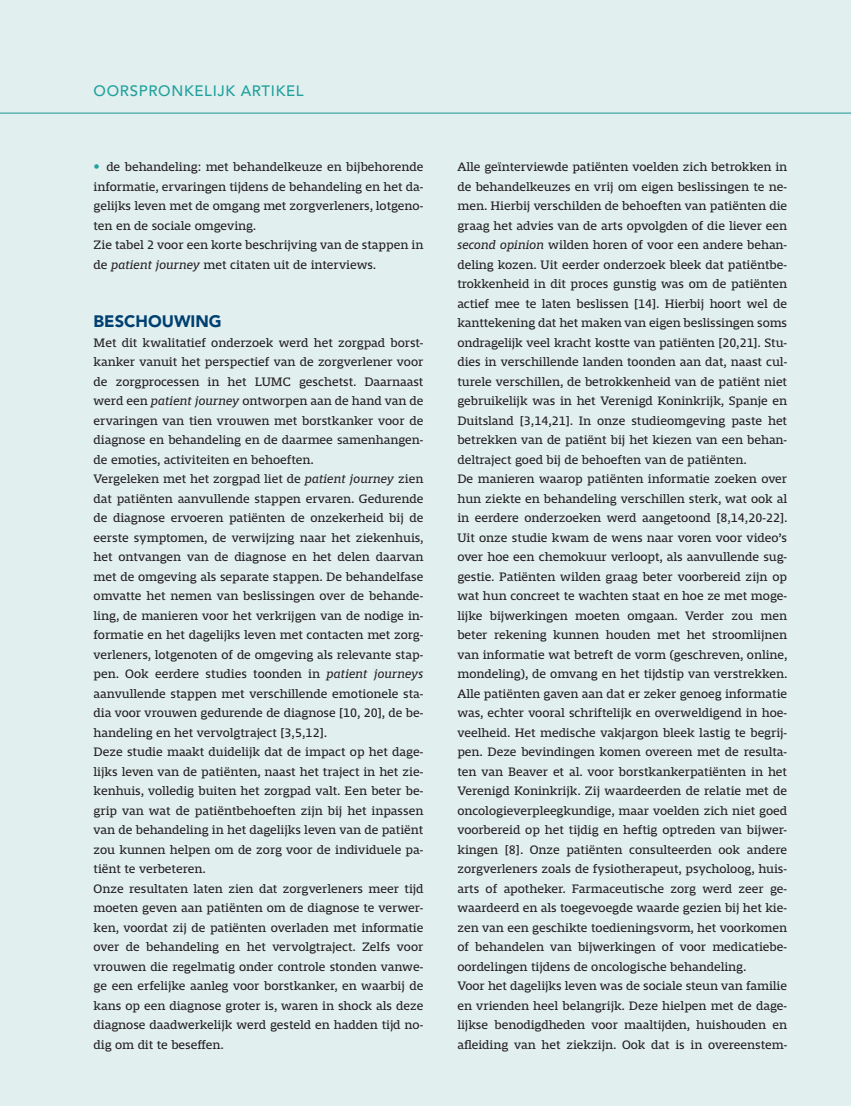
<style>
.page{position:relative;width:851px;height:1106px;background:#fff}
.page>*{position:absolute;margin:0;border:0;box-sizing:border-box;transform-origin:0 0}
.t1{font:900 16.5px "Avenir LT Std";color:#004071}
.t2{font:500 15px "Avenir LT Std";letter-spacing:.045em;color:#20a19d}
.t3{font:12.75px/19.5px "Mislab Std";color:#231f20}
.s1{font-family:"Avenir LT Std";font-weight:900;color:#20a19d}
.s2{font-style:italic}
</style>
<div class="page">
<div style="left:0;top:0;width:850px;height:1106px;background:#e2efef"></div>
<hr style="left:0;top:113px;width:850px;height:1px;background:#20a19d">
<p class="t2" style="left:94px;top:83px;width:211px">OORSPRONKELIJK ARTIKEL</p>
<p class="t3" style="left:94px;top:157px;width:331px"><span class="s1">•</span> de behandeling: met behandelkeuze en bijbehorende informatie, ervaringen tijdens de behandeling en het da&shy;gelijks leven met de omgang met zorgverleners, lotgeno&shy;ten en de sociale omgeving.<br>Zie tabel 2 voor een korte beschrijving van de stappen in de <span class="s2">patient journey</span> met citaten uit de interviews.</p>
<p class="t1" style="left:94px;top:311px;width:130px">BESCHOUWING</p>
<p class="t3" style="left:94px;top:333px;width:331px">Met dit kwalitatief onderzoek werd het zorgpad borst&shy;kanker vanuit het perspectief van de zorgverlener voor de zorgprocessen in het LUMC geschetst. Daarnaast werd een <span class="s2">patient journey</span> ontworpen aan de hand van de ervaringen van tien vrouwen met borstkanker voor de diagnose en behandeling en de daarmee samenhangen&shy;de emoties, activiteiten en behoeften.<br>Vergeleken met het zorgpad liet de <span class="s2">patient journey</span> zien dat patiënten aanvullende stappen ervaren. Gedurende de diagnose ervoeren patiënten de onzekerheid bij de eerste symptomen, de verwijzing naar het ziekenhuis, het ontvangen van de diagnose en het delen daarvan met de omgeving als separate stappen. De behandelfase omvatte het nemen van beslissingen over de behande&shy;ling, de manieren voor het verkrijgen van de nodige in&shy;formatie en het dagelijks leven met contacten met zorg&shy;verleners, lotgenoten of de omgeving als relevante stap&shy;pen. Ook eerdere studies toonden in <span class="s2">patient journeys </span>aanvullende stappen met verschillende emotionele sta&shy;dia voor vrouwen gedurende de diagnose [10, 20], de be&shy;handeling en het vervolgtraject [3,5,12].<br>Deze studie maakt duidelijk dat de impact op het dage&shy;lijks leven van de patiënten, naast het traject in het zie&shy;kenhuis, volledig buiten het zorgpad valt. Een beter be&shy;grip van wat de patiëntbehoeften zijn bij het inpassen van de behandeling in het dagelijks leven van de patiënt zou kunnen helpen om de zorg voor de individuele pa&shy;tiënt te verbeteren.<br>Onze resultaten laten zien dat zorgverleners meer tijd moeten geven aan patiënten om de diagnose te verwer&shy;ken, voordat zij de patiënten overladen met informatie over de behandeling en het vervolgtraject. Zelfs voor vrouwen die regelmatig onder controle stonden vanwe&shy;ge een erfelijke aanleg voor borstkanker, en waarbij de kans op een diagnose groter is, waren in shock als deze diagnose daadwerkelijk werd gesteld en hadden tijd no&shy;dig om dit te beseffen.</p>
<p class="t3" style="left:457px;top:157px;width:331px">Alle geïnterviewde patiënten voelden zich betrokken in de behandelkeuzes en vrij om eigen beslissingen te ne&shy;men. Hierbij verschilden de behoeften van patiënten die graag het advies van de arts opvolgden of die liever een <span class="s2">second opinion</span> wilden horen of voor een andere behan&shy;deling kozen. Uit eerder onderzoek bleek dat patiëntbe&shy;trokkenheid in dit proces gunstig was om de patiënten actief mee te laten beslissen [14]. Hierbij hoort wel de kanttekening dat het maken van eigen beslissingen soms ondragelijk veel kracht kostte van patiënten [20,21]. Stu&shy;dies in verschillende landen toonden aan dat, naast cul&shy;turele verschillen, de betrokkenheid van de patiënt niet gebruikelijk was in het Verenigd Koninkrijk, Spanje en Duitsland [3,14,21]. In onze studieomgeving paste het betrekken van de patiënt bij het kiezen van een behan&shy;deltraject goed bij de behoeften van de patiënten.<br>De manieren waarop patiënten informatie zoeken over hun ziekte en behandeling verschillen sterk, wat ook al in eerdere onderzoeken werd aangetoond [8,14,20-22].<br>Uit onze studie kwam de wens naar voren voor video’s over hoe een chemokuur verloopt, als aanvullende sug&shy;gestie. Patiënten wilden graag beter voorbereid zijn op wat hun concreet te wachten staat en hoe ze met moge&shy;lijke bijwerkingen moeten omgaan. Verder zou men beter rekening kunnen houden met het stroomlijnen van informatie wat betreft de vorm (geschreven, online, mondeling), de omvang en het tijdstip van verstrekken.<br>Alle patiënten gaven aan dat er zeker genoeg informatie was, echter vooral schriftelijk en overweldigend in hoe&shy;veelheid. Het medische vakjargon bleek lastig te begrij&shy;pen. Deze bevindingen komen overeen met de resulta&shy;ten van Beaver et al. voor borstkankerpatiënten in het Verenigd Koninkrijk. Zij waardeerden de relatie met de oncologieverpleegkundige, maar voelden zich niet goed voorbereid op het tijdig en heftig optreden van bijwer&shy;kingen [8]. Onze patiënten consulteerden ook andere zorgverleners zoals de fysiotherapeut, psycholoog, huis&shy;arts of apotheker. Farmaceutische zorg werd zeer ge&shy;waardeerd en als toegevoegde waarde gezien bij het kie&shy;zen van een geschikte toedieningsvorm, het voorkomen of behandelen van bijwerkingen of voor medicatiebe&shy;oordelingen tijdens de oncologische behandeling.<br>Voor het dagelijks leven was de sociale steun van familie en vrienden heel belangrijk. Deze hielpen met de dage&shy;lijkse benodigdheden voor maaltijden, huishouden en afleiding van het ziekzijn. Ook dat is in overeenstem-</p>
</div>
